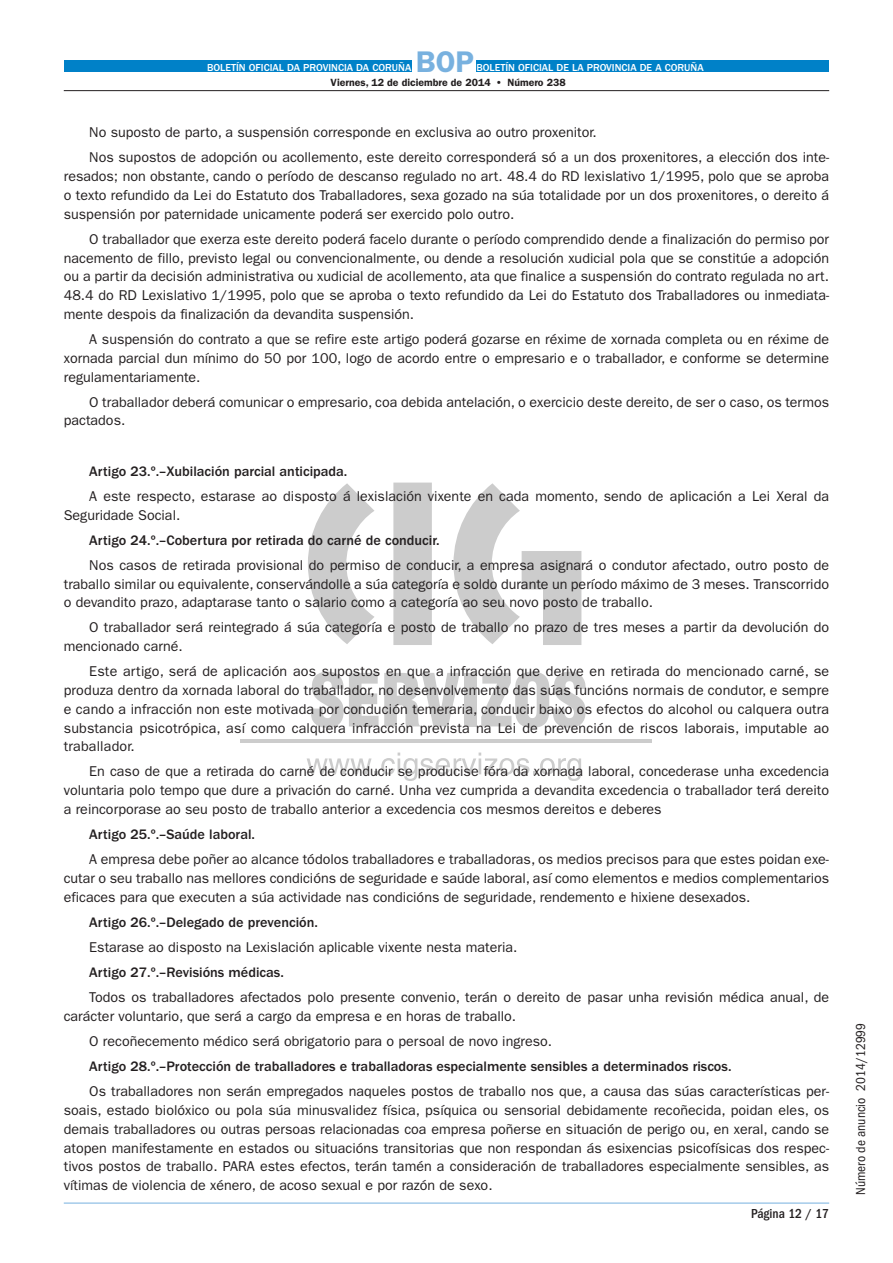
<style>
.page{position:relative;width:893px;height:1263px;background:#fff}
.page>*{position:absolute;margin:0;border:0;box-sizing:border-box;transform-origin:0 0}
.t1{font:600 30px "ITC Franklin Gothic Std";color:#78b1df}
.t2{font:14.25px/18.8px "ITC Franklin Gothic Std";color:#231f20;text-align:justify}
.t3{font:500 14.25px "ITC Franklin Gothic Std";color:#231f20}
.t4{font:condensed 13.5px "ITC Franklin Gothic Std";color:#231f20}
.t5{font:500 condensed 13.5px "ITC Franklin Gothic Std";color:#231f20}
.t6{font:500 10.5px "ITC Franklin Gothic Std";color:#fff}
.t7{font:600 10.5px "ITC Franklin Gothic Std";color:#231f20}
</style>
<div class="page">
<svg style="left:308px;top:483px;width:273px;height:162px"></svg>
<hr style="left:240px;top:739px;width:411px;height:3px;background:#ccc">
<svg style="left:307px;top:752px;width:274px;height:29px"></svg>
<svg style="left:311px;top:672px;width:149px;height:56px"></svg>
<div style="left:464px;top:673px;width:13px;height:53px;background:#ccc"></div>
<svg style="left:481px;top:672px;width:105px;height:56px"></svg>
<div style="left:64px;top:60px;width:347px;height:12px;background:#0081c8"></div>
<div style="left:476px;top:60px;width:353px;height:12px;background:#0081c8"></div>
<hr style="left:64px;top:90px;width:765px;height:1px;background:#231f20">
<hr style="left:64px;top:1203px;width:765px;height:1px;background:#76b1df">
<p class="t6" style="left:207px;top:62px;width:206px">BOLETÍN OFICIAL DA PROVINCIA DA CORUÑA</p>
<h1 class="t1" style="left:416px;top:44px;width:60px">BOP</h1>
<p class="t6" style="left:476px;top:62px;width:229px">BOLETÍN OFICIAL DE LA PROVINCIA DE A CORUÑA</p>
<p class="t7" style="left:330px;top:76px;width:237px">Viernes, 12 de diciembre de 2014 • Número 238</p>
<p class="t2" style="left:89px;top:120px;width:741px;line-height:25px">No suposto de parto, a suspensión corresponde en exclusiva ao outro proxenitor.<br>Nos supostos de adopción ou acollemento, este dereito corresponderá só a un dos proxenitores, a elección dos inte-</p>
<p class="t2" style="left:64px;top:167px;width:767px">resados; non obstante, cando o período de descanso regulado no art. 48.4 do RD lexislativo 1/1995, polo que se aproba o texto refundido da Lei do Estatuto dos Traballadores, sexa gozado na súa totalidade por un dos proxenitores, o dereito á suspensión por paternidade unicamente poderá ser exercido polo outro.</p>
<p class="t2" style="left:64px;top:230px;width:767px;text-indent:26px">O traballador que exerza este dereito poderá facelo durante o período comprendido dende a finalización do permiso por nacemento de fillo, previsto legal ou convencionalmente, ou dende a resolución xudicial pola que se constitúe a adopción ou a partir da decisión administrativa ou xudicial de acollemento, ata que finalice a suspensión do contrato regulada no art.<br>48.4 do RD Lexislativo 1/1995, polo que se aproba o texto refundido da Lei do Estatuto dos Traballadores ou inmediata&shy;mente despois da finalización da devandita suspensión.</p>
<p class="t2" style="left:64px;top:330px;width:767px;text-indent:26px">A suspensión do contrato a que se refire este artigo poderá gozarse en réxime de xornada completa ou en réxime de xornada parcial dun mínimo do 50 por 100, logo de acordo entre o empresario e o traballador, e conforme se determine regulamentariamente.</p>
<p class="t2" style="left:64px;top:392px;width:767px;text-indent:26px">O traballador deberá comunicar o empresario, coa debida antelación, o exercicio deste dereito, de ser o caso, os termos pactados.</p>
<p class="t3" style="left:89px;top:463px;width:260px">Artigo 23.º.–Xubilación parcial anticipada.</p>
<p class="t2" style="left:64px;top:487px;width:767px;text-indent:26px">A este respecto, estarase ao disposto á lexislación vixente en cada momento, sendo de aplicación a Lei Xeral da<br>Seguridade Social.</p>
<p class="t3" style="left:89px;top:532px;width:352px">Artigo 24.º.–Cobertura por retirada do carné de conducir.</p>
<p class="t2" style="left:64px;top:556px;width:767px;text-indent:26px">Nos casos de retirada provisional do permiso de conducir, a empresa asignará o condutor afectado, outro posto de traballo similar ou equivalente, conservándolle a súa categoría e soldo durante un período máximo de 3 meses. Transcorrido o devandito prazo, adaptarase tanto o salario como a categoría ao seu novo posto de traballo.</p>
<p class="t2" style="left:64px;top:618px;width:767px;text-indent:26px">O traballador será reintegrado á súa categoría e posto de traballo no prazo de tres meses a partir da devolución do mencionado carné.</p>
<p class="t2" style="left:64px;top:662px;width:767px;text-indent:26px">Este artigo, será de aplicación aos supostos en que a infracción que derive en retirada do mencionado carné, se produza dentro da xornada laboral do traballador, no desenvolvemento das súas funcións normais de condutor, e sempre e cando a infracción non este motivada por condución temeraria, conducir baixo os efectos do alcohol ou calquera outra substancia psicotrópica, así como calquera infracción prevista na Lei de prevención de riscos laborais, imputable ao traballador.</p>
<p class="t2" style="left:64px;top:762px;width:767px;text-indent:26px">En caso de que a retirada do carné de conducir se producise fóra da xornada laboral, concederase unha excedencia voluntaria polo tempo que dure a privación do carné. Unha vez cumprida a devandita excedencia o traballador terá dereito a reincorporase ao seu posto de traballo anterior a excedencia cos mesmos dereitos e deberes</p>
<p class="t3" style="left:89px;top:826px;width:167px">Artigo 25.º.–Saúde laboral.</p>
<p class="t2" style="left:64px;top:850px;width:767px;text-indent:26px">A empresa debe poñer ao alcance tódolos traballadores e traballadoras, os medios precisos para que estes poidan exe&shy;cutar o seu traballo nas mellores condicións de seguridade e saúde laboral, así como elementos e medios complementarios eficaces para que executen a súa actividade nas condicións de seguridade, rendemento e hixiene desexados.</p>
<p class="t3" style="left:89px;top:914px;width:230px">Artigo 26.º.–Delegado de prevención.</p>
<p class="t2" style="left:89px;top:938px;width:430px">Estarase ao disposto na Lexislación aplicable vixente nesta materia.</p>
<p class="t3" style="left:89px;top:964px;width:196px">Artigo 27.º.–Revisións médicas.</p>
<p class="t2" style="left:64px;top:988px;width:767px;text-indent:26px">Todos os traballadores afectados polo presente convenio, terán o dereito de pasar unha revisión médica anual, de carácter voluntario, que será a cargo da empresa e en horas de traballo.</p>
<p class="t2" style="left:89px;top:1032px;width:464px">O recoñecemento médico será obrigatorio para o persoal de novo ingreso.</p>
<p class="t3" style="left:89px;top:1058px;width:644px">Artigo 28.º.–Protección de traballadores e traballadoras especialmente sensibles a determinados riscos.</p>
<p class="t2" style="left:64px;top:1082px;width:767px;text-indent:26px">Os traballadores non serán empregados naqueles postos de traballo nos que, a causa das súas características per&shy;soais, estado biolóxico ou pola súa minusvalidez física, psíquica ou sensorial debidamente recoñecida, poidan eles, os demais traballadores ou outras persoas relacionadas coa empresa poñerse en situación de perigo ou, en xeral, cando se atopen manifestamente en estados ou situacións transitorias que non respondan ás esixencias psicofísicas dos respec&shy;tivos postos de traballo. PARA estes efectos, terán tamén a consideración de traballadores especialmente sensibles, as vítimas de violencia de xénero, de acoso sexual e por razón de sexo.</p>
<p class="t5" style="left:751px;top:1206px;width:80px">Página 12 / 17</p>
<p class="t4" style="left:853px;top:1195px;width:174px;rotate:-90deg">Número de anuncio 2014/12999</p>
</div>
